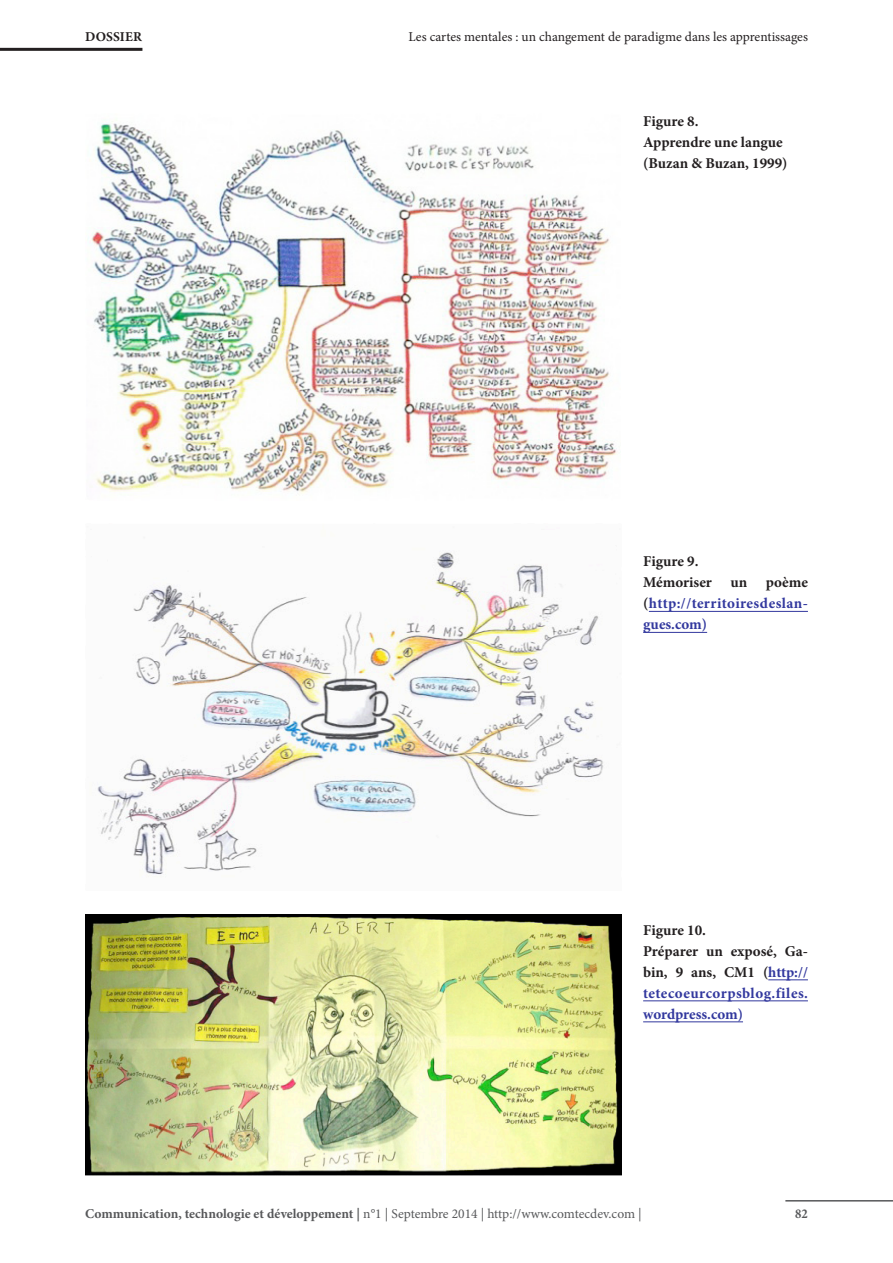
<style>
.page{position:relative;width:893px;height:1263px;background:#fff}
.page>*{position:absolute;margin:0;border:0;box-sizing:border-box;transform-origin:0 0}
.CORPS___Légende{font:700 15px/21px "Minion Pro";letter-spacing:.015em;color:#32389e;text-align:justify}
.CORPS___Légende-2{font:700 15px "Minion Pro";color:#231f20}
.t1{font:13.5px "Minion Pro";color:#57585a}
.t2{font:13.5px "Minion Pro";color:#231f20}
.t3{font:700 13.5px "Minion Pro";letter-spacing:.01em;color:#231f20}
.t4{font:700 condensed 13.5px "Minion Pro";color:#57585a}
.s1{color:#231f20}
.s2{font-weight:700}
</style>
<div class="page">
<hr style="left:0;top:48px;width:142px;height:3px;background:#231f20">
<hr style="left:785px;top:1200px;width:108px;height:1px;background:#57585a">
<hr style="left:649px;top:611px;width:159px;height:1px;background:#32389e">
<hr style="left:643px;top:632px;width:64px;height:1px;background:#32389e">
<hr style="left:768px;top:979px;width:40px;height:1px;background:#32389e">
<hr style="left:643px;top:1000px;width:165px;height:1px;background:#32389e">
<hr style="left:643px;top:1021px;width:100px;height:1px;background:#32389e">
<img style="left:88px;top:120px;width:529px;height:374px">
<img style="left:86px;top:914px;width:536px;height:262px">
<img style="left:97px;top:552px;width:507px;height:325px">
<p class="t3" style="left:85px;top:28px;width:58px">DOSSIER</p>
<p class="t2" style="left:409px;top:28px;width:401px">Les cartes mentales : un changement de paradigme dans les apprentissages</p>
<p class="CORPS___Légende-2" style="left:643px;top:110px;width:57px">Figure 8.</p>
<p class="CORPS___Légende-2" style="left:643px;top:131px;width:141px">Apprendre une langue</p>
<p class="CORPS___Légende-2" style="left:643px;top:152px;width:146px">(Buzan &amp; Buzan, 1999)</p>
<p class="CORPS___Légende-2" style="left:643px;top:551px;width:57px">Figure 9.</p>
<p class="CORPS___Légende" style="left:643px;top:572px;width:166px"><span class="s1">Mémoriser un poème (</span>http://territoiresdeslan&shy;gues.com)</p>
<p class="CORPS___Légende-2" style="left:643px;top:919px;width:64px">Figure 10.</p>
<p class="CORPS___Légende" style="left:643px;top:940px;width:166px"><span class="s1">Préparer un exposé, Ga&shy;bin, 9 ans, CM1 (</span>http:// tetecoeurcorpsblog.files. wordpress.com)</p>
<p class="t1" style="left:85px;top:1204px;width:558px"><span class="s2">Communication, technologie et développement |</span> n°1 | Septembre 2014 | http://www.comtecdev.com |</p>
<p class="t4" style="left:795px;top:1204px;width:14px">82</p>
</div>
